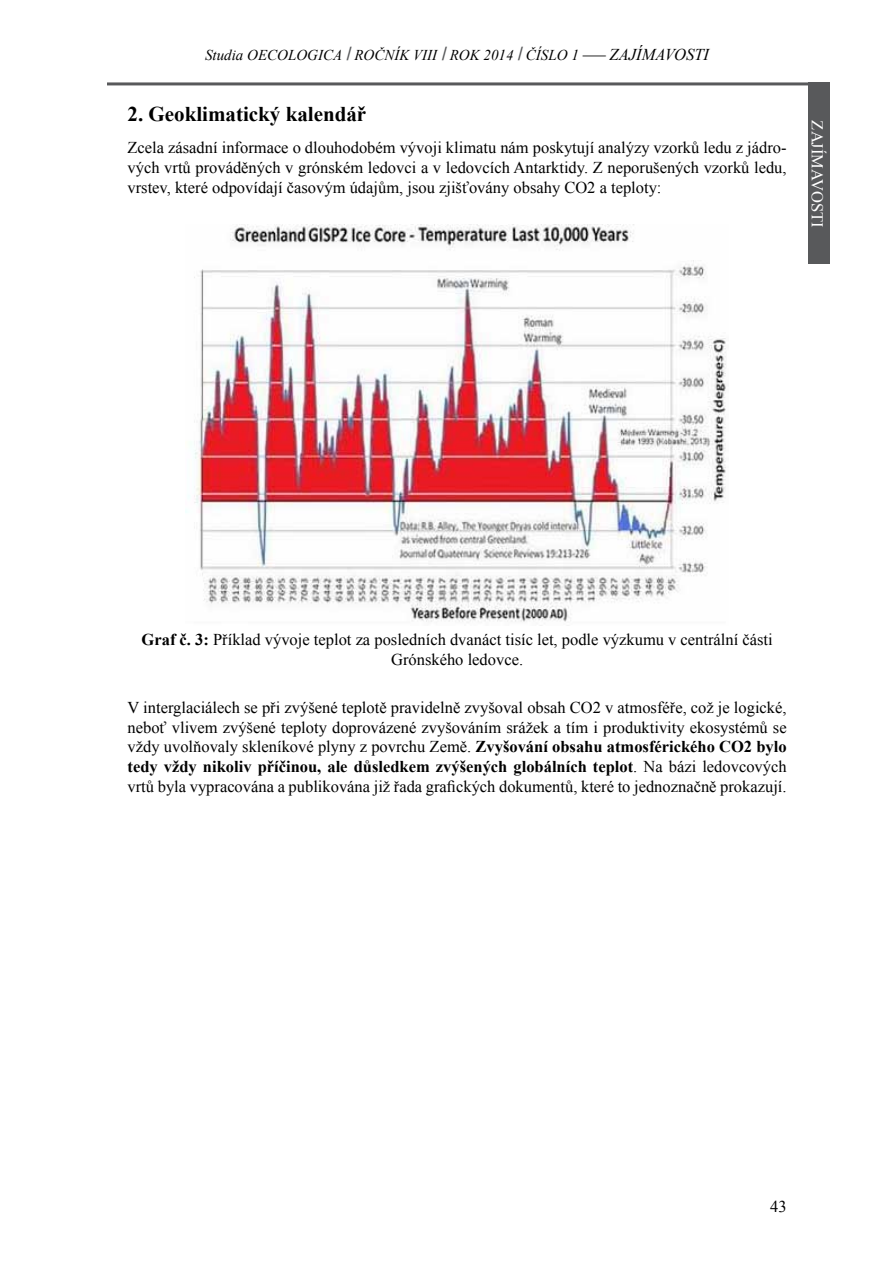
<style>
.page{position:relative;width:893px;height:1263px;background:#fff}
.page>*{position:absolute;margin:0;border:0;box-sizing:border-box;transform-origin:0 0}
.t1{font:700 21px "Times New Roman";color:#000}
.t2{font:16.5px/19.8px "Times New Roman";color:#000;text-align:justify}
.t3{font:16.5px "Times New Roman";color:#fff}
.t4{font:italic 15px "Times New Roman";color:#000}
.s1{font-style:normal;font-size:16.65px}
.s2{font-size:16.5px}
.s3{font-weight:700}
</style>
<div class="page">
<hr style="left:107px;top:82px;width:702px;height:3px;background:#58595b">
<div style="left:809px;top:82px;width:21px;height:182px;background:#58595b"></div>
<img style="left:185px;top:225px;width:541px;height:397px">
<p class="t4" style="left:205px;top:45px;width:506px">Studia OECOLOGICA <sup>|</sup>ROČNÍK VIII <sup>|</sup>ROK 2014 <sup>|</sup>ČÍSLO 1 <span class="s1">–</span><span class="s2">ZAJÍMAVOSTI</span></p>
<p class="t1" style="left:128px;top:99px;width:240px">2. Geoklimatický kalendář</p>
<p class="t2" style="left:128px;top:137px;width:661px">Zcela zásadní informace o dlouhodobém vývoji klimatu nám poskytují analýzy vzorků ledu z jádro&shy;vých vrtů prováděných v grónském ledovci a v ledovcích Antarktidy. Z neporušených vzorků ledu, vrstev, které odpovídají časovým údajům, jsou zjišťovány obsahy CO2 a teploty:</p>
<p class="t3" style="left:829px;top:120px;width:108px;rotate:90deg">Zajímavosti</p>
<p class="t2" style="left:142px;top:629px;width:633px;text-align:center"><span class="s3">Graf č. 3:</span> Příklad vývoje teplot za posledních dvanáct tisíc let, podle výzkumu v centrální části<br>Grónského ledovce.</p>
<p class="t2" style="left:128px;top:697px;width:661px">V interglaciálech se při zvýšené teplotě pravidelně zvyšoval obsah CO2 v atmosféře, což je logické, neboť vlivem zvýšené teploty doprovázené zvyšováním srážek a tím i produktivity ekosystémů se vždy uvolňovaly skleníkové plyny z povrchu Země. <span class="s3">Zvyšování obsahu atmosférického CO2 bylo tedy vždy nikoliv příčinou, ale důsledkem zvýšených globálních teplot</span>. Na bázi ledovcových vrtů byla vypracována a publikována již řada grafických dokumentů, které to jednoznačně prokazují.</p>
<p class="t2" style="left:770px;top:1196px;width:18px">43</p>
</div>
